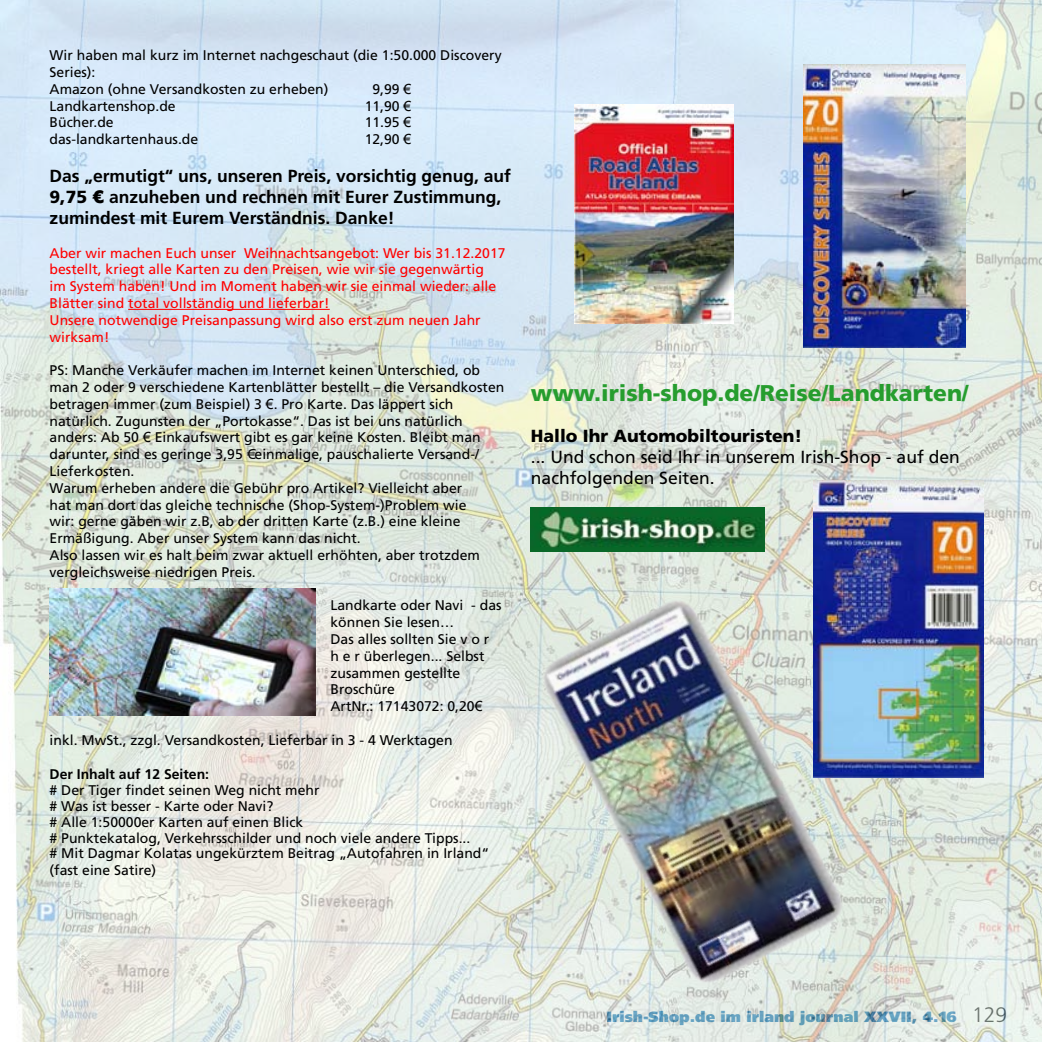
<style>
.page{position:relative;width:1042px;height:1042px;background:#fff}
.page>*{position:absolute;margin:0;border:0;box-sizing:border-box;transform-origin:0 0}
.t1{font:900 22.75px "Frutiger";color:#269d2e}
.t2{font:700 17.5px/21px "Frutiger";color:#000}
.t3{font:17.5px/21px "Frutiger";color:#000}
.t4{font:900 17.5px "Frutiger";color:#000}
.t5{font:900 14.88px "Frutiger";color:#006ab2}
.t6{font:14px/16.8px "Frutiger";color:#000}
.t7{font:14px/16.8px "Frutiger";color:#f00}
.t8{font:700 14px "Frutiger";color:#000}
.s1{font-family:"Arial"}
.s2{font-weight:900}
.s3{font-family:"Arial";font-weight:900}
.s4{font-weight:300;font-size:21px;color:#000}
</style>
<div class="page">
<img style="left:0;top:0;width:1042px;height:1042px">
<hr style="left:128px;top:309px;width:202px;height:1px;background:#f00">
<img style="left:50px;top:588px;width:265px;height:127px">
<img style="left:804px;top:64px;width:162px;height:283px">
<img style="left:814px;top:480px;width:170px;height:298px">
<img style="left:574px;top:104px;width:159px;height:220px">
<img style="left:446px;top:518px;width:497px;height:524px">
<img style="left:531px;top:508px;width:233px;height:44px">
<p class="t6" style="left:50px;top:47px;width:454px">Wir haben mal kurz im Internet nachgeschaut (die 1:50.000 Discovery<br>Series):<br>Amazon (ohne Versandkosten zu erheben)</p>
<p class="t6" style="left:372px;top:81px;width:40px">9,99 <span class="s1">€</span></p>
<p class="t6" style="left:50px;top:97px;width:128px">Landkartenshop.de</p>
<p class="t6" style="left:365px;top:97px;width:48px">11,90 <span class="s1">€</span></p>
<p class="t6" style="left:50px;top:114px;width:66px">Bücher.de</p>
<p class="t6" style="left:365px;top:114px;width:48px">11.95 <span class="s1">€</span></p>
<p class="t6" style="left:50px;top:131px;width:150px">das-landkartenhaus.de</p>
<p class="t6" style="left:365px;top:131px;width:48px">12,90 <span class="s1">€</span></p>
<p class="t2" style="left:50px;top:165px;width:463px">Das „ermutigt“ uns, unseren Preis, vorsichtig genug, auf<br><span class="s2">9,75</span> <span class="s3">€</span> anzuheben und rechnen mit Eurer Zustimmung, zumindest mit Eurem Verständnis. Danke!</p>
<p class="t7" style="left:50px;top:244px;width:457px">Aber wir machen Euch unser Weihnachtsangebot: Wer bis 31.12.2017 bestellt, kriegt alle Karten zu den Preisen, wie wir sie gegenwärtig<br>im System haben! Und im Moment haben wir sie einmal wieder: alle Blätter sind total vollständig und lieferbar!<br>Unsere notwendige Preisanpassung wird also erst zum neuen Jahr wirksam!</p>
<p class="t6" style="left:50px;top:362px;width:456px">PS: Manche Verkäufer machen im Internet keinen Unterschied, ob man 2 oder 9 verschiedene Kartenblätter bestellt – die Versandkosten betragen immer (zum Beispiel) 3 <span class="s1">€</span>. Pro Karte. Das läppert sich natürlich. Zugunsten der „Portokasse“. Das ist bei uns natürlich anders: Ab 50 <span class="s1">€</span> Einkaufswert gibt es gar keine Kosten. Bleibt man darunter, sind es geringe 3,95 € einmalige, pauschalierte Versand-/ Lieferkosten.<br>Warum erheben andere die Gebühr pro Artikel? Vielleicht aber<br>hat man dort das gleiche technische (Shop-System-)Problem wie<br>wir: gerne gäben wir z.B, ab der dritten Karte (z.B.) eine kleine Ermäßigung. Aber unser System kann das nicht.<br>Also lassen wir es halt beim zwar aktuell erhöhten, aber trotzdem vergleichsweise niedrigen Preis.</p>
<p class="t6" style="left:330px;top:597px;width:173px">Landkarte oder Navi - das können Sie lesen…<br>Das alles sollten Sie v o r<br>h e r überlegen... Selbst zusammen gestellte<br>Broschüre<br>ArtNr.: 17143072: 0,20<span class="s1">€</span></p>
<p class="t6" style="left:50px;top:732px;width:404px">inkl. MwSt., zzgl. Versandkosten, Lieferbar in 3 - 4 Werktagen</p>
<p class="t8" style="left:50px;top:765px;width:161px">Der Inhalt auf 12 Seiten:</p>
<p class="t6" style="left:50px;top:782px;width:441px;line-height:15.9px"># Der Tiger findet seinen Weg nicht mehr<br># Was ist besser - Karte oder Navi?<br># Alle 1:50000er Karten auf einen Blick<br># Punktekatalog, Verkehrsschilder und noch viele andere Tipps...<br># Mit Dagmar Kolatas ungekürztem Beitrag „Autofahren in Irland“ (fast eine Satire)</p>
<h1 class="t1" style="left:531px;top:379px;width:439px">www.irish-shop.de/Reise/Landkarten/</h1>
<p class="t4" style="left:531px;top:425px;width:273px">Hallo Ihr Automobiltouristen!</p>
<p class="t3" style="left:531px;top:446px;width:430px">... Und schon seid Ihr in unserem Irish-Shop - auf den nachfolgenden Seiten.</p>
<p class="t5" style="left:606px;top:1008px;width:402px">Irish-Shop.de im irland journal XXVII, 4.16 <span class="s4">129</span></p>
</div>
